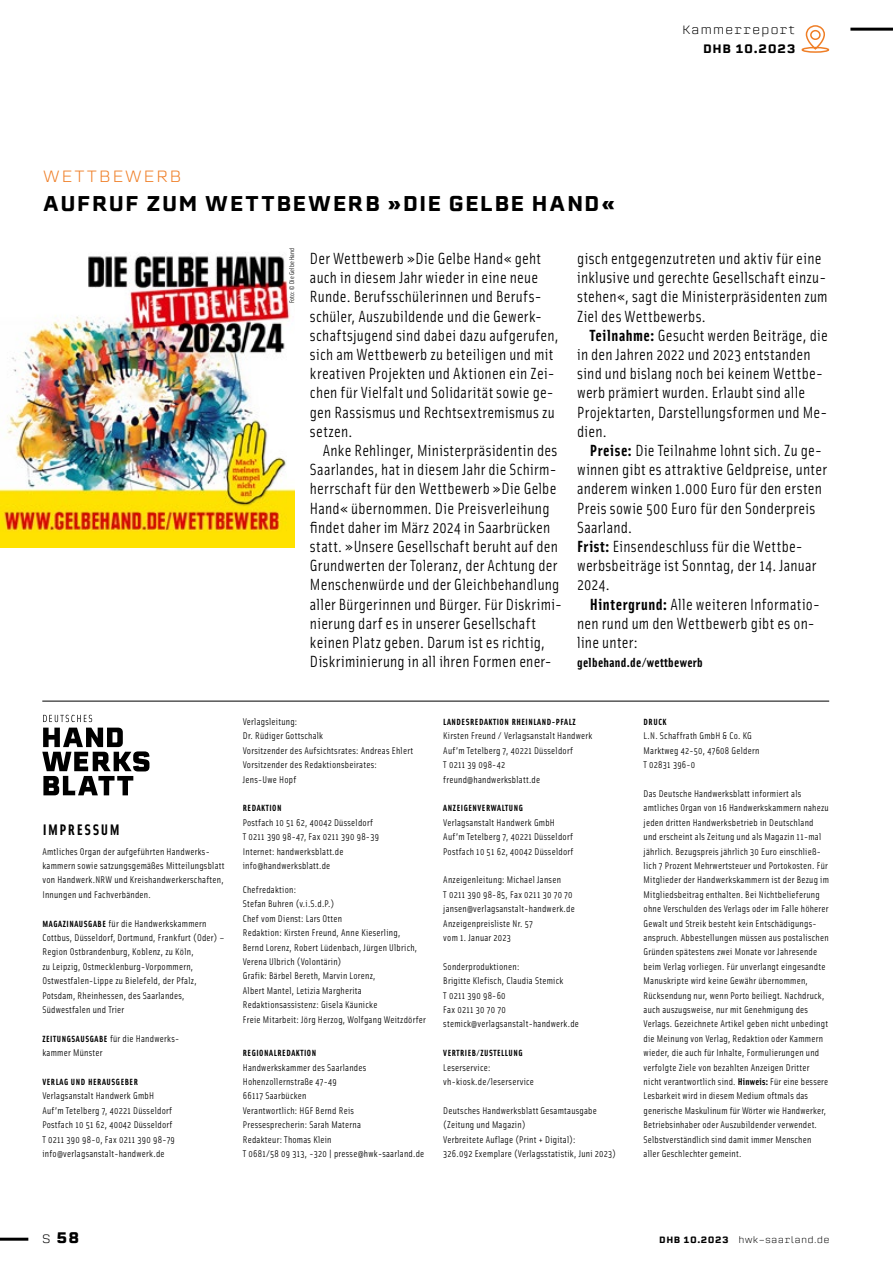
<style>
.page{position:relative;width:893px;height:1263px;background:#fff}
.page>*{position:absolute;margin:0;border:0;box-sizing:border-box;transform-origin:0 0}
.t1{font:500 21px "Erbaum";letter-spacing:.06em;color:#000}
.t2{font:16.2px/19.2px "Solex OT";letter-spacing:.015em;color:#000}
.t3{font:300 16.2px "Erbaum";letter-spacing:.09em;color:#ef7e26}
.t4{font:700 15.3px "Solex OT";letter-spacing:.105em;color:#000}
.t5{font:700 15px "Erbaum";color:#000}
.t6{font:700 13.2px "Solex OT";letter-spacing:.025em;color:#000}
.t7{font:300 12px "Erbaum";letter-spacing:.06em;color:#000}
.t8{font:500 12px "Erbaum";letter-spacing:.06em;color:#000}
.t9{font:9.75px/14.4px "Solex OT";letter-spacing:.025em;color:#000}
.t10{font:700 9px "Solex OT";letter-spacing:.06em;color:#000}
.t11{font:300 9px "Erbaum";letter-spacing:.03em;color:#000}
.t12{font:6.75px "Solex OT";letter-spacing:.01em;color:#000}
.s1{font-weight:700}
.s2{font-weight:700;font-size:9px}
.s3{font-weight:300;font-size:12px}
.s4{font-weight:500}
</style>
<div class="page">
<hr style="left:850px;top:28px;width:43px;height:3px;background:#000">
<div style="left:801px;top:47px;width:28px;height:6px;border:2px solid #ef7e26;border-radius:50%"></div>
<svg style="left:805px;top:25px;width:21px;height:26px"></svg>
<div style="left:810px;top:30px;width:11px;height:10px;border:2px solid #ef7e26;border-radius:50%"></div>
<hr style="left:0;top:1238px;width:28px;height:3px;background:#000">
<img style="left:0;top:253px;width:294px;height:294px">
<hr style="left:42px;top:701px;width:787px;height:1px;background:#000">
<svg style="left:43px;top:715px;width:49px;height:7px"></svg>
<svg style="left:42px;top:728px;width:107px;height:67px"></svg>
<p class="t7" style="left:682px;top:21px;width:114px">Kammerreport</p>
<p class="t8" style="left:703px;top:40px;width:94px">DHB 10.2023</p>
<h2 class="t3" style="left:43px;top:166px;width:140px">WETTBEWERB</h2>
<h1 class="t1" style="left:43px;top:189px;width:574px">AUFRUF ZUM WETTBEWERB »DIE GELBE HAND«</h1>
<p class="t12" style="left:287px;top:303px;width:57px;rotate:-90deg">Foto: © Die Gelbe Hand</p>
<p class="t2" style="left:310px;top:248px;width:250px">Der Wettbewerb »Die Gelbe Hand« geht auch in diesem Jahr wieder in eine neue Runde. Berufsschülerinnen und Berufs&shy;schüler, Auszubildende und die Gewerk&shy;schaftsjugend sind dabei dazu aufgerufen, sich am Wettbewerb zu beteiligen und mit kreativen Projekten und Aktionen ein Zei&shy;chen für Vielfalt und Solidarität sowie ge&shy;gen Rassismus und Rechtsextremismus zu setzen.</p>
<p class="t2" style="left:310px;top:440px;width:254px;text-indent:13px">Anke Rehlinger, Ministerpräsidentin des Saarlandes, hat in diesem Jahr die Schirm&shy;herrschaft für den Wettbewerb »Die Gelbe Hand« übernommen. Die Preisverleihung findet daher im März 2024 in Saarbrücken statt. »Unsere Gesellschaft beruht auf den Grundwerten der Toleranz, der Achtung der Menschenwürde und der Gleichbehandlung aller Bürgerinnen und Bürger. Für Diskrimi&shy;nierung darf es in unserer Gesellschaft keinen Platz geben. Darum ist es richtig, Diskriminierung in all ihren Formen ener-</p>
<h2 class="t2" style="left:577px;top:248px;width:252px">gisch entgegenzutreten und aktiv für eine inklusive und gerechte Gesellschaft einzu&shy;stehen«, sagt die Ministerpräsidenten zum Ziel des Wettbewerbs.</h2>
<h2 class="t2" style="left:577px;top:325px;width:252px;text-indent:13px"><span class="s1">Teilnahme:</span> Gesucht werden Beiträge, die in den Jahren 2022 und 2023 entstanden sind und bislang noch bei keinem Wettbe&shy;werb prämiert wurden. Erlaubt sind alle Projektarten, Darstellungsformen und Me&shy;dien.</h2>
<p class="t2" style="left:577px;top:440px;width:251px;text-indent:13px"><span class="s1">Preise:</span> Die Teilnahme lohnt sich. Zu ge&shy;winnen gibt es attraktive Geldpreise, unter anderem winken 1.000 Euro für den ersten Preis sowie 500 Euro für den Sonderpreis Saarland.<br><span class="s1">Frist:</span> Einsendeschluss für die Wettbe&shy;werbsbeiträge ist Sonntag, der 14. Januar 2024.</p>
<h2 class="t2" style="left:577px;top:594px;width:244px;text-indent:13px"><span class="s1">Hintergrund:</span> Alle weiteren Informatio&shy;nen rund um den Wettbewerb gibt es on&shy;line unter:</h2>
<h3 class="t6" style="left:577px;top:654px;width:127px">gelbehand.de/wettbewerb</h3>
<h3 class="t4" style="left:43px;top:820px;width:79px">IMPRESSUM</h3>
<p class="t9" style="left:42px;top:843px;width:184px">Amtliches Organ der aufgeführten Handwerks&shy;kammern sowie satzungsgemäßes Mitteilungsblatt von Handwerk.NRW und Kreishandwerkerschaften, Innungen und Fachverbänden.</p>
<p class="t9" style="left:42px;top:915px;width:183px"><span class="s2">MAGAZINAUSGABE</span> für die Handwerkskammern Cottbus, Düsseldorf, Dortmund, Frankfurt (Oder) – Region Ostbrandenburg, Koblenz, zu Köln,<br>zu Leipzig, Ostmecklenburg-Vorpommern, Ostwestfalen-Lippe zu Bielefeld, der Pfalz, Potsdam, Rheinhessen, des Saarlandes, Südwestfalen und Trier</p>
<p class="t9" style="left:42px;top:1031px;width:138px"><span class="s2">ZEITUNGSAUSGABE</span> für die Handwerks&shy;kammer Münster</p>
<p class="t10" style="left:42px;top:1076px;width:97px">VERLAG UND HERAUSGEBER</p>
<p class="t9" style="left:42px;top:1088px;width:134px">Verlagsanstalt Handwerk GmbH Auf’m Tetelberg 7, 40221 Düsseldorf Postfach 10 51 62, 40042 Düsseldorf T 0211 390 98-0, Fax 0211 390 98-79 info@verlagsanstalt-handwerk.de</p>
<p class="t9" style="left:243px;top:714px;width:172px">Verlagsleitung:<br>Dr. Rüdiger Gottschalk<br>Vorsitzender des Aufsichtsrates: Andreas Ehlert<br>Vorsitzender des Redaktionsbeirates:<br>Jens-Uwe Hopf</p>
<p class="t10" style="left:243px;top:802px;width:40px">REDAKTION</p>
<p class="t9" style="left:243px;top:815px;width:138px">Postfach 10 51 62, 40042 Düsseldorf<br>T 0211 390 98-47, Fax 0211 390 98-39<br>Internet: handwerksblatt.de info@handwerksblatt.de</p>
<p class="t9" style="left:243px;top:882px;width:185px">Chefredaktion:<br>Stefan Buhren (v.i.S.d.P.)<br>Chef vom Dienst: Lars Otten<br>Redaktion: Kirsten Freund, Anne Kieserling,<br>Bernd Lorenz, Robert Lüdenbach, Jürgen Ulbrich, Verena Ulbrich (Volontärin)<br>Grafik: Bärbel Bereth, Marvin Lorenz,<br>Albert Mantel, Letizia Margherita Redaktionsassistenz: Gisela Käunicke<br>Freie Mitarbeit: Jörg Herzog, Wolfgang Weitzdörfer</p>
<p class="t10" style="left:243px;top:1047px;width:75px">REGIONALREDAKTION</p>
<p class="t9" style="left:243px;top:1059px;width:183px">Handwerkskammer des Saarlandes<br>Hohenzollernstraße 47-49<br>66117 Saarbücken<br>Verantwortlich: HGF Bernd Reis<br>Pressesprecherin: Sarah Materna<br>Redakteur: Thomas Klein<br>T 0681/58 09 313, -320 | presse@hwk-saarland.de</p>
<p class="t10" style="left:443px;top:716px;width:134px">LANDESREDAKTION RHEINLAND-PFALZ</p>
<p class="t9" style="left:443px;top:728px;width:151px">Kirsten Freund / Verlagsanstalt Handwerk<br>Auf’m Tetelberg 7, 40221 Düsseldorf<br>T 0211 39 098-42 freund@handwerksblatt.de</p>
<p class="t10" style="left:443px;top:802px;width:81px">ANZEIGENVERWALTUNG</p>
<p class="t9" style="left:443px;top:815px;width:132px">Verlagsanstalt Handwerk GmbH<br>Auf’m Tetelberg 7, 40221 Düsseldorf<br>Postfach 10 51 62, 40042 Düsseldorf</p>
<p class="t9" style="left:443px;top:872px;width:133px">Anzeigenleitung: Michael Jansen<br>T 0211 390 98-85, Fax 0211 30 70 70 jansen@verlagsanstalt-handwerk.de<br>Anzeigenpreisliste Nr. 57<br>vom 1. Januar 2023</p>
<p class="t9" style="left:443px;top:959px;width:137px">Sonderproduktionen:<br>Brigitte Klefisch, Claudia Stemick<br>T 0211 390 98-60<br>Fax 0211 30 70 70 stemick@verlagsanstalt-handwerk.de</p>
<p class="t10" style="left:443px;top:1047px;width:81px">VERTRIEB/ZUSTELLUNG</p>
<p class="t9" style="left:443px;top:1059px;width:92px">Leserservice: vh-kiosk.de/leserservice</p>
<p class="t9" style="left:443px;top:1103px;width:174px">Deutsches Handwerksblatt Gesamtausgabe (Zeitung und Magazin)<br>Verbreitete Auflage (Print + Digital):<br>326.092 Exemplare (Verlagsstatistik, Juni 2023)</p>
<p class="t10" style="left:644px;top:716px;width:24px">DRUCK</p>
<p class="t9" style="left:644px;top:728px;width:117px">L.N. Schaffrath GmbH &amp; Co. KG<br>Marktweg 42-50, 47608 Geldern<br>T 02831 396-0</p>
<p class="t9" style="left:644px;top:786px;width:187px">Das Deutsche Handwerksblatt informiert als amtliches Organ von 16 Handwerkskammern nahezu jeden dritten Handwerksbetrieb in Deutschland und erscheint als Zeitung und als Magazin 11-mal jährlich. Bezugspreis jährlich 30 Euro einschließ&shy;lich 7 Prozent Mehrwertsteuer und Portokosten. Für Mitglieder der Handwerkskammern ist der Bezug im Mitgliedsbeitrag enthalten. Bei Nichtbelieferung ohne Verschulden des Verlags oder im Falle höherer Gewalt und Streik besteht kein Entschädigungs&shy;anspruch. Abbestellungen müssen aus postalischen Gründen spätestens zwei Monate vor Jahresende beim Verlag vorliegen. Für unverlangt eingesandte Manuskripte wird keine Gewähr übernommen, Rücksendung nur, wenn Porto beiliegt. Nachdruck, auch auszugsweise, nur mit Genehmigung des Verlags. Gezeichnete Artikel geben nicht unbedingt die Meinung von Verlag, Redaktion oder Kammern wieder, die auch für Inhalte, Formulierungen und verfolgte Ziele von bezahlten Anzeigen Dritter nicht verantwortlich sind. <span class="s1">Hinweis:</span> Für eine bessere Lesbarkeit wird in diesem Medium oftmals das generische Maskulinum für Wörter wie Handwerker, Betriebsinhaber oder Auszubildender verwendet.<br>Selbstverständlich sind damit immer Menschen aller Geschlechter gemeint.</p>
<h3 class="t5" style="left:42px;top:1227px;width:39px"><span class="s3">S</span> 58</h3>
<p class="t11" style="left:659px;top:1234px;width:172px"><span class="s4">DHB 10.2023</span> hwk-saarland.de</p>
</div>
